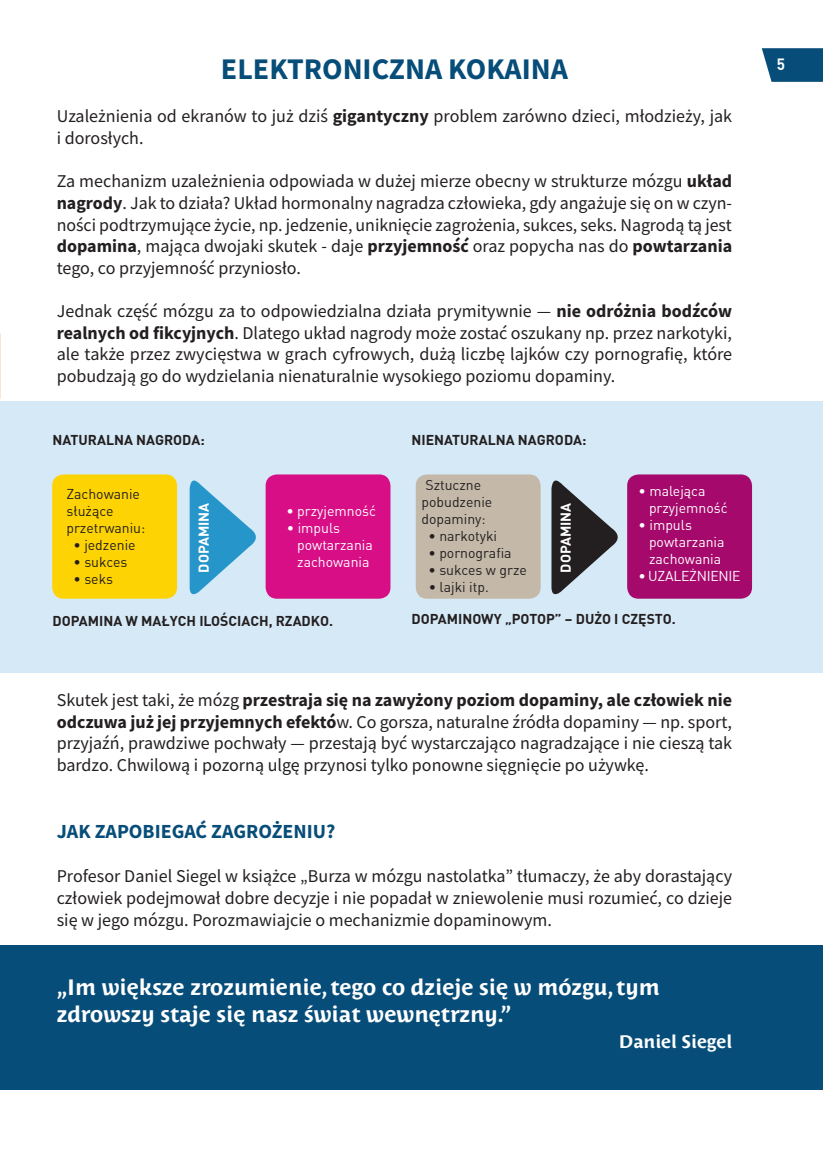
<style>
.page{position:relative;width:823px;height:1163px;background:#fff}
.page>*{position:absolute;margin:0;border:0;box-sizing:border-box;transform-origin:0 0}
.t1{font:700 30px "Source Sans Pro";color:#074d79}
.t2{font:700 22px/26.4px "Costa Ptf";color:#fff}
.t3{font:700 20px "Source Sans Pro";color:#074d79}
.t4{font:18px/21.6px "Source Sans Pro";color:#231f20;text-align:justify}
.t5{font:700 18px "Costa Ptf";color:#fff}
.t6{font:700 16px "DIN Pl";color:#fff;scale:.95 1}
.t7{font:14px/17px "DINPL Normal";color:#231f20}
.t8{font:700 14px "DIN Pl";color:#231f20}
.t9{font:14px/17px "DINPL Normal";color:#fff}
.t10{font:700 14px "DIN Pl";color:#fff}
.t11{font:14px "DINPL Normal";letter-spacing:-.02em;color:#fff}
.s1{font-weight:700}
</style>
<div class="page">
<svg style="left:761px;top:48px;width:61px;height:34px;background:#205f86"></svg>
<div style="left:0;top:945px;width:822px;height:144px;background:#074d79"></div>
<div style="left:0;top:401px;width:822px;height:271px;background:#d6e9f7"></div>
<div style="left:52px;top:474px;width:125px;height:124px;background:#fed304;border-radius:11px"></div>
<svg style="left:189px;top:480px;width:67px;height:115px"></svg>
<svg style="left:551px;top:480px;width:67px;height:115px"></svg>
<div style="left:265px;top:474px;width:125px;height:124px;background:#d70e86;border-radius:11px"></div>
<div style="left:626px;top:474px;width:125px;height:124px;background:#a5096c;border-radius:11px"></div>
<div style="left:415px;top:474px;width:125px;height:124px;background:#c4b9a8;border-radius:11px"></div>
<h1 class="t1" style="left:221px;top:49px;width:348px">ELEKTRONICZNA KOKAINA</h1>
<p class="t4" style="left:57px;top:106px;width:676px">Uzależnienia od ekranów to już dziś <span class="s1">gigantyczny</span> problem zarówno dzieci, młodzieży, jak i dorosłych.</p>
<p class="t4" style="left:57px;top:170px;width:676px">Za mechanizm uzależnienia odpowiada w dużej mierze obecny w strukturze mózgu <span class="s1">układ nagrody</span>. Jak to działa? Układ hormonalny nagradza człowieka, gdy angażuje się on w czyn&shy;ności podtrzymujące życie, np. jedzenie, uniknięcie zagrożenia, sukces, seks. Nagrodą tą jest <span class="s1">dopamina</span>, mająca dwojaki skutek - daje <span class="s1">przyjemność</span> oraz popycha nas do <span class="s1">powtarzania </span>tego, co przyjemność przyniosło.</p>
<p class="t4" style="left:57px;top:300px;width:676px">Jednak część mózgu za to odpowiedzialna działa prymitywnie — <span class="s1">nie odróżnia bodźców realnych od fikcyjnych</span>. Dlatego układ nagrody może zostać oszukany np. przez narkotyki, ale także przez zwycięstwa w grach cyfrowych, dużą liczbę lajków czy pornografię, które pobudzają go do wydzielania nienaturalnie wysokiego poziomu dopaminy.</p>
<p class="t8" style="left:52px;top:431px;width:153px">NATURALNA NAGRODA:</p>
<p class="t8" style="left:411px;top:431px;width:176px">NIENATURALNA NAGRODA:</p>
<p class="t7" style="left:66px;top:484px;width:80px">Zachowanie służące przetrwaniu:</p>
<p class="t7" style="left:73px;top:535px;width:64px">• jedzenie</p>
<p class="t7" style="left:73px;top:552px;width:55px">• sukces</p>
<p class="t7" style="left:73px;top:569px;width:41px">• seks</p>
<p class="t7" style="left:421px;top:476px;width:72px">Sztuczne pobudzenie dopaminy:</p>
<p class="t7" style="left:428px;top:527px;width:70px">• narkotyki</p>
<p class="t7" style="left:428px;top:544px;width:85px">• pornografia</p>
<p class="t7" style="left:428px;top:561px;width:100px">• sukces w grze</p>
<p class="t7" style="left:428px;top:578px;width:62px">• lajki itp.</p>
<p class="t10" style="left:194px;top:572px;width:71px;rotate:-90deg">DOPAMINA</p>
<p class="t10" style="left:556px;top:572px;width:71px;rotate:-90deg">DOPAMINA</p>
<p class="t9" style="left:286px;top:501px;width:91px">• przyjemność</p>
<p class="t9" style="left:297px;top:518px;width:77px;text-indent:-10px">• impuls powtarzania zachowania</p>
<p class="t9" style="left:648px;top:482px;width:80px;text-indent:-10px">• malejąca przyjemność</p>
<p class="t9" style="left:648px;top:516px;width:77px;text-indent:-10px">• impuls powtarzania zachowania</p>
<p class="t11" style="left:638px;top:567px;width:104px">• UZALEŻNIENIE</p>
<p class="t8" style="left:52px;top:611px;width:282px">DOPAMINA W MAŁYCH ILOŚCIACH, RZADKO.</p>
<p class="t8" style="left:411px;top:610px;width:265px">DOPAMINOWY „POTOP” – DUŻO I CZĘSTO.</p>
<p class="t4" style="left:57px;top:689px;width:676px">Skutek jest taki, że mózg <span class="s1">przestraja się na zawyżony poziom dopaminy, ale człowiek nie odczuwa już jej przyjemnych efektó</span>w. Co gorsza, naturalne źródła dopaminy — np. sport, przyjaźń, prawdziwe pochwały — przestają być wystarczająco nagradzające i nie cieszą tak bardzo. Chwilową i pozorną ulgę przynosi tylko ponowne sięgnięcie po używkę.</p>
<p class="t3" style="left:57px;top:817px;width:280px">JAK ZAPOBIEGAĆ ZAGROŻENIU?</p>
<p class="t4" style="left:57px;top:865px;width:676px">Profesor Daniel Siegel w książce „Burza w mózgu nastolatka” tłumaczy, że aby dorastający człowiek podejmował dobre decyzje i nie popadał w zniewolenie musi rozumieć, co dzieje się w jego mózgu. Porozmawiajcie o mechanizmie dopaminowym.</p>
<p class="t2" style="left:57px;top:974px;width:604px">„Im większe zrozumienie, tego co dzieje się w mózgu, tym zdrowszy staje się nasz świat wewnętrzny.”</p>
<p class="t5" style="left:618px;top:1031px;width:115px">Daniel Siegel</p>
<p class="t6" style="left:776px;top:54px;width:10px">5</p>
</div>
